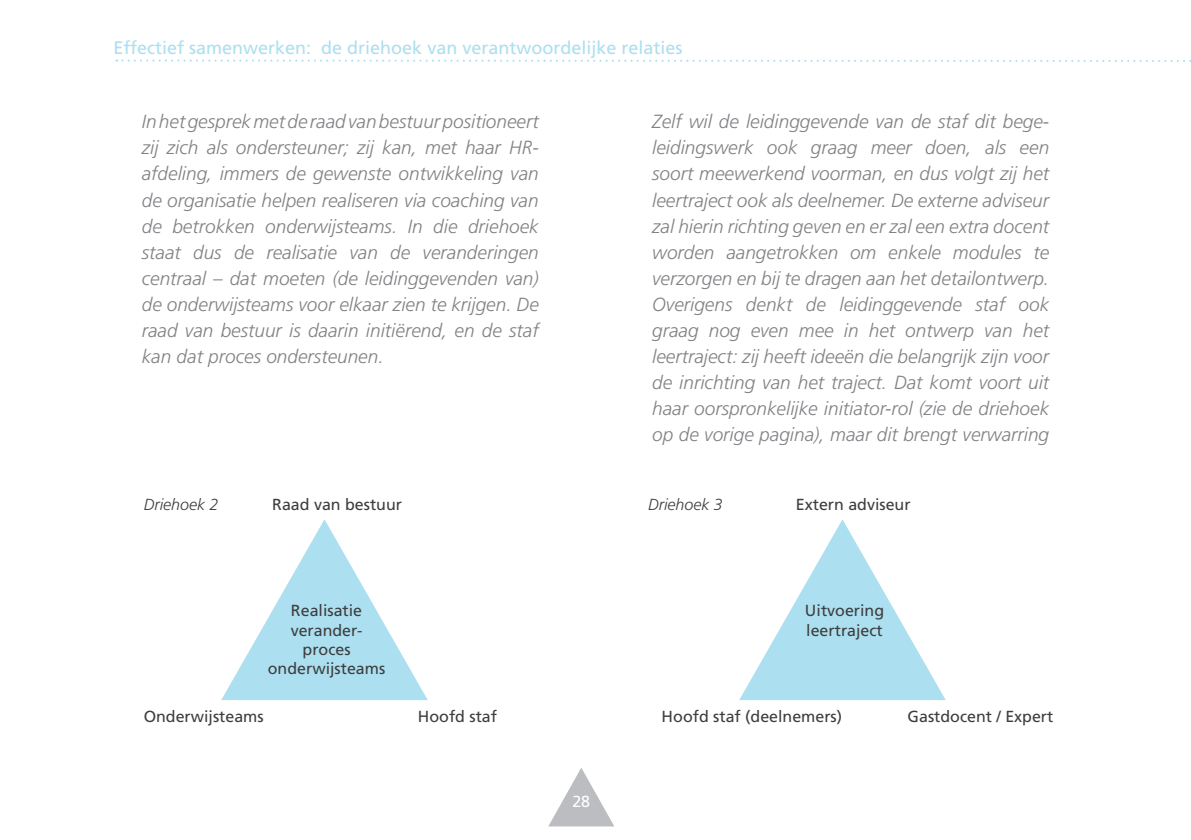
<style>
.page{position:relative;width:1191px;height:840px;background:#fff}
.page>*{position:absolute;margin:0;border:0;box-sizing:border-box;transform-origin:0 0}
.paragraph_voorbeeld{font:italic 300 19px/26px "Frutiger";color:#808285;text-align:justify}
.t1{font:18px "Frutiger";color:#acdfef}
.tekst_bij_driehoekje{font:16px "Frutiger";color:#3e3e3f}
.kopje{font:italic 300 16px "Frutiger";color:#3e3e3f}
.t2{font:16px "Frutiger";color:#fff}
</style>
<div class="page">
<svg style="left:548px;top:768px;width:66px;height:58px"></svg>
<svg style="left:116px;top:59px;width:1075px;height:3px"></svg>
<svg style="left:222px;top:519px;width:205px;height:180px"></svg>
<svg style="left:740px;top:519px;width:205px;height:180px"></svg>
<p class="t1" style="left:113px;top:37px;width:570px">Effectief samenwerken: de driehoek van verantwoordelijke relaties</p>
<p class="paragraph_voorbeeld" style="left:142px;top:109px;width:398px">In het gesprek met de raad van bestuur positioneert zij zich als ondersteuner; zij kan, met haar HR&shy;afdeling, immers de gewenste ontwikkeling van de organisatie helpen realiseren via coaching van de betrokken onderwijsteams. In die driehoek staat dus de realisatie van de veranderingen centraal – dat moeten (de leidinggevenden van) de onderwijsteams voor elkaar zien te krijgen. De raad van bestuur is daarin initiërend, en de staf kan dat proces ondersteunen.</p>
<p class="paragraph_voorbeeld" style="left:652px;top:109px;width:398px">Zelf wil de leidinggevende van de staf dit bege&shy;leidingswerk ook graag meer doen, als een soort meewerkend voorman, en dus volgt zij het leertraject ook als deelnemer. De externe adviseur zal hierin richting geven en er zal een extra docent worden aangetrokken om enkele modules te verzorgen en bij te dragen aan het detailontwerp.<br>Overigens denkt de leidinggevende staf ook graag nog even mee in het ontwerp van het leertraject: zij heeft ideeën die belangrijk zijn voor de inrichting van het traject. Dat komt voort uit haar oorspronkelijke initiator-rol (zie de driehoek op de vorige pagina), maar dit brengt verwarring</p>
<p class="tekst_bij_driehoekje" style="left:272px;top:494px;width:131px">Raad van bestuur</p>
<p class="kopje" style="left:144px;top:495px;width:76px">Driehoek 2</p>
<p class="kopje" style="left:648px;top:495px;width:76px">Driehoek 3</p>
<p class="tekst_bij_driehoekje" style="left:796px;top:494px;width:116px">Extern adviseur</p>
<p class="tekst_bij_driehoekje" style="left:291px;top:601px;width:73px">Realisatie</p>
<p class="tekst_bij_driehoekje" style="left:291px;top:620px;width:73px">verander-</p>
<p class="tekst_bij_driehoekje" style="left:302px;top:639px;width:49px">proces</p>
<p class="tekst_bij_driehoekje" style="left:268px;top:658px;width:119px">onderwijsteams</p>
<p class="tekst_bij_driehoekje" style="left:805px;top:601px;width:81px">Uitvoering</p>
<p class="tekst_bij_driehoekje" style="left:806px;top:620px;width:78px">leertraject</p>
<p class="tekst_bij_driehoekje" style="left:144px;top:707px;width:122px">Onderwijsteams</p>
<p class="tekst_bij_driehoekje" style="left:418px;top:707px;width:81px">Hoofd staf</p>
<p class="t2" style="left:572px;top:791px;width:19px">28</p>
<p class="tekst_bij_driehoekje" style="left:661px;top:707px;width:182px">Hoofd staf (deelnemers)</p>
<p class="tekst_bij_driehoekje" style="left:907px;top:707px;width:147px">Gastdocent / Expert</p>
</div>
